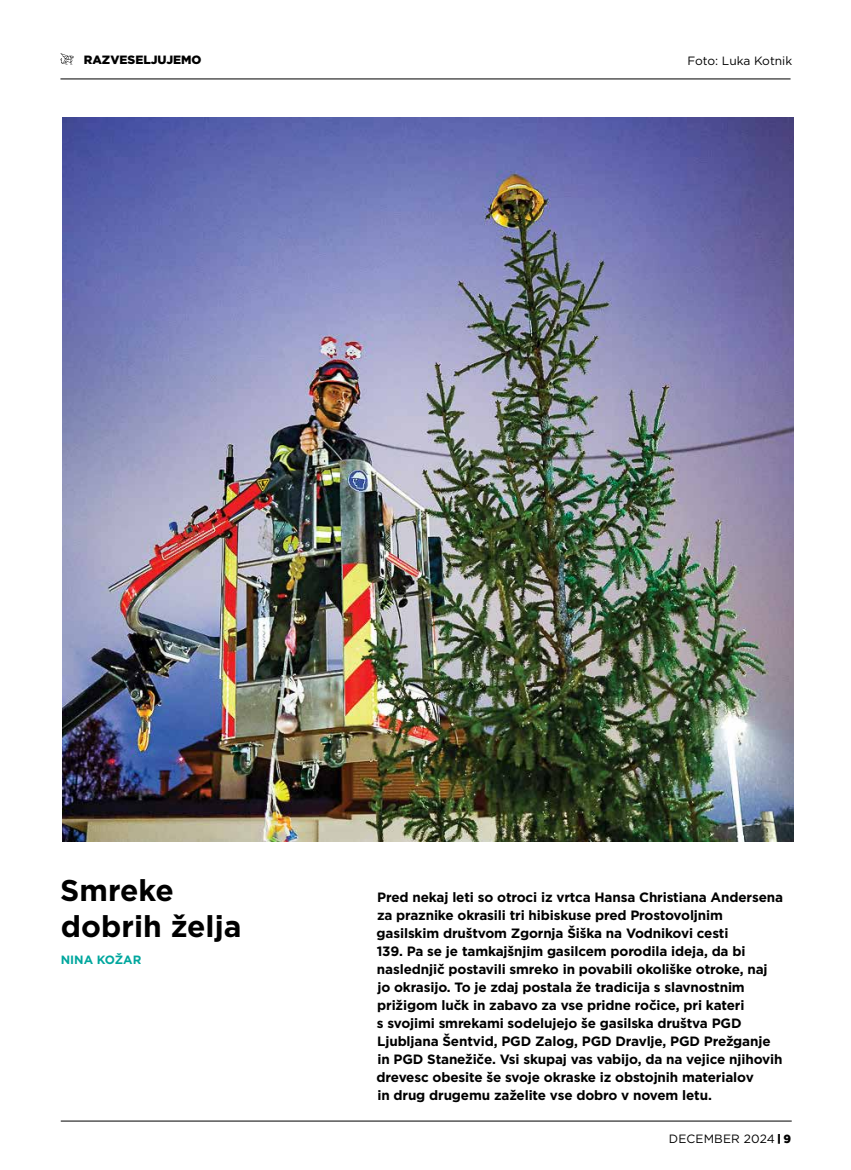
<style>
.page{position:relative;width:851px;height:1170px;background:#fff}
.page>*{position:absolute;margin:0;border:0;box-sizing:border-box;transform-origin:0 0}
.t1{font:700 30px/36px "Gotham";color:#000}
.t2{font:700 13.5px/18px "Gotham";letter-spacing:-.01em;color:#000}
.t3{font:12px "Gotham";color:#000}
.t4{font:900 12px "Gotham";color:#000}
.t5{font:700 12px "Gotham";color:#00a79e}
.s1{font-family:"Chunk Five Ex"}
</style>
<div class="page">
<hr style="left:60px;top:79px;width:730px;height:1px;background:#000">
<hr style="left:61px;top:1120px;width:730px;height:1px;background:#000">
<svg style="left:60px;top:53px;width:14px;height:11px"></svg>
<img style="left:62px;top:117px;width:731px;height:724px">
<p class="t4" style="left:84px;top:52px;width:119px">RAZVESELJUJEMO</p>
<p class="t3" style="left:687px;top:53px;width:106px">Foto: Luka Kotnik</p>
<h1 class="t1" style="left:60px;top:872px;width:183px">Smreke dobrih želja</h1>
<p class="t5" style="left:61px;top:952px;width:82px">NINA KOŽAR</p>
<p class="t2" style="left:376px;top:887px;width:408px">Pred nekaj leti so otroci iz vrtca Hansa Christiana Andersena za praznike okrasili tri hibiskuse pred Prostovoljnim gasilskim društvom Zgornja Šiška na Vodnikovi cesti<br>139. Pa se je tamkajšnjim gasilcem porodila ideja, da bi naslednjič postavili smreko in povabili okoliške otroke, naj jo okrasijo. To je zdaj postala že tradicija s slavnostnim prižigom lučk in zabavo za vse pridne ročice, pri kateri<br>s svojimi smrekami sodelujejo še gasilska društva PGD Ljubljana Šentvid, PGD Zalog, PGD Dravlje, PGD Prežganje in PGD Stanežiče. Vsi skupaj vas vabijo, da na vejice njihovih drevesc obesite še svoje okraske iz obstojnih materialov<br>in drug drugemu zaželite vse dobro v novem letu.</p>
<p class="t3" style="left:668px;top:1130px;width:123px">DECEMBER 2024 <span class="s1">| 9</span></p>
</div>
